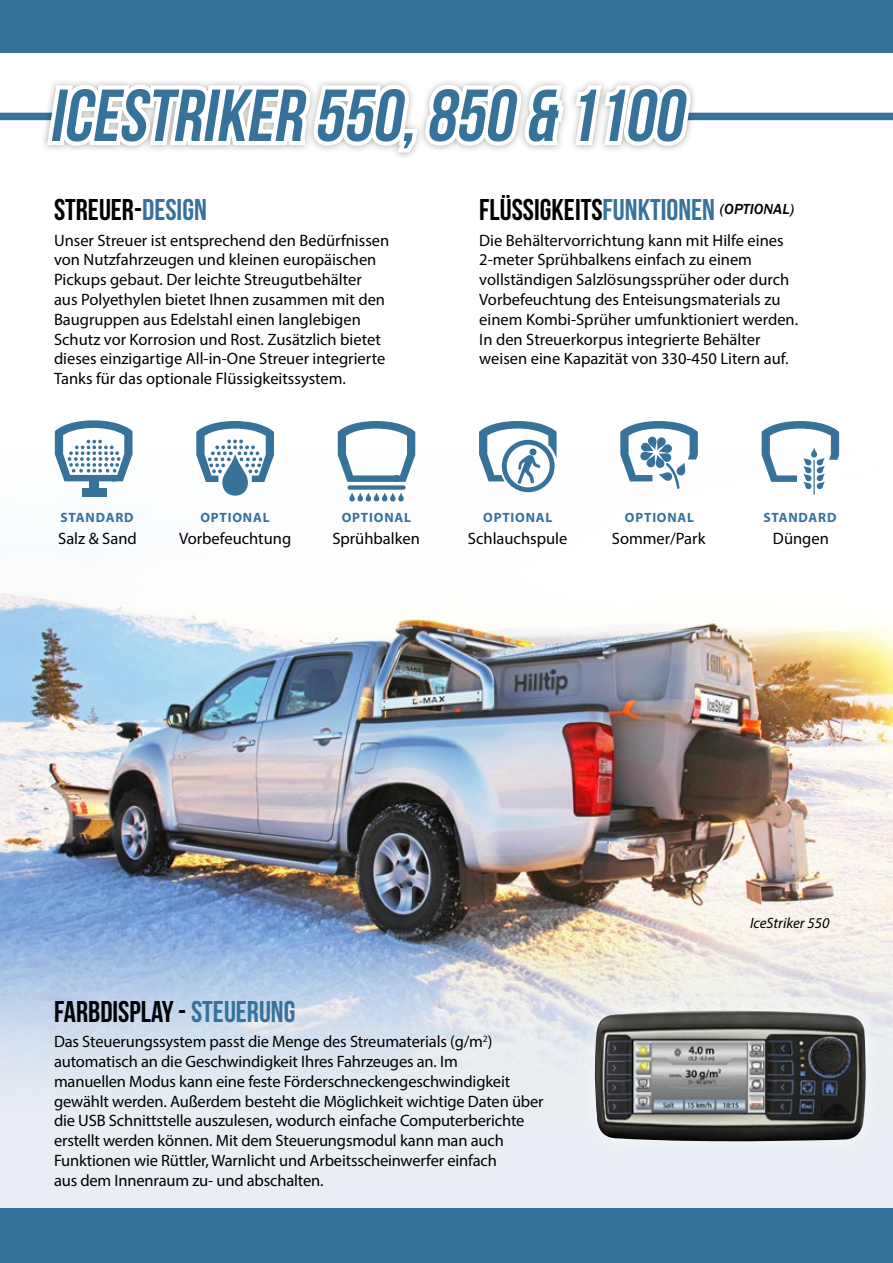
<style>
.page{position:relative;width:893px;height:1263px;background:#fff}
.page>*{position:absolute;margin:0;border:0;box-sizing:border-box;transform-origin:0 0}
.t1{font:italic 73.35px "Bebas Neue";color:#37729b}
.t2{font:30px "Bebas Neue";color:#000}
.t3{font:16.5px/19.8px "Myriad Pro";color:#000}
.t4{font:italic 15px "Myriad Pro";color:#000}
.t5{font:italic 500 15px "Franklin Gothic";color:#000}
.t6{font:700 13.5px "Myriad Pro";letter-spacing:.06em;color:#37729b}
.s1{color:#37729b}
</style>
<div class="page">
<div style="left:0;top:870px;width:893px;height:347px;background:#e8eef3"></div>
<img style="left:0;top:438px;width:892px;height:633px">
<hr style="left:892px;top:0;width:1px;height:1263px;background:#adafb2">
<div style="left:579px;top:995px;width:302px;height:162px;background:#fff;opacity:.75"></div>
<img style="left:594px;top:1010px;width:272px;height:133px">
<div style="left:0;top:0;width:893px;height:52px;background:#37729b"></div>
<div style="left:0;top:1209px;width:893px;height:54px;background:#37729b"></div>
<div style="left:677px;top:113px;width:216px;height:7px;background:#37729b"></div>
<div style="left:0;top:113px;width:65px;height:7px;background:#37729b"></div>
<div style="left:40px;top:78px;width:658px;height:82px;background:#fff"></div>
<svg style="left:42px;top:81px;width:655px;height:76px"></svg>
<svg style="left:338px;top:421px;width:77px;height:61px"></svg>
<div style="left:347px;top:485px;width:59px;height:5px;background:#37729b;border-radius:2px"></div>
<svg style="left:349px;top:493px;width:55px;height:8px"></svg>
<svg style="left:479px;top:421px;width:78px;height:71px"></svg>
<svg style="left:620px;top:421px;width:78px;height:68px"></svg>
<hr style="left:813px;top:460px;width:2px;height:35px;background:#37729b">
<svg style="left:762px;top:421px;width:77px;height:69px"></svg>
<svg style="left:55px;top:420px;width:78px;height:61px"></svg>
<div style="left:90px;top:480px;width:9px;height:12px;background:#37729b"></div>
<div style="left:82px;top:488px;width:25px;height:8px;background:#37729b"></div>
<svg style="left:196px;top:421px;width:78px;height:75px"></svg>
<h1 class="t1" style="left:49px;top:75px;width:647px">ICESTRIKER 550,850 &amp; 1100</h1>
<h2 class="t2" style="left:54px;top:193px;width:123px">STREUER-<span class="s1">DESIGN</span></h2>
<p class="t3" style="left:54px;top:230px;width:337px">Unser Streuer ist entsprechend den Bedürfnissen von Nutzfahrzeugen und kleinen europäischen Pickups gebaut. Der leichte Streugutbehälter aus Polyethylen bietet Ihnen zusammen mit den Baugruppen aus Edelstahl einen langlebigen Schutz vor Korrosion und Rost. Zusätzlich bietet dieses einzigartige All-in-One Streuer integrierte Tanks für das optionale Flüssigkeitssystem.</p>
<h2 class="t2" style="left:479px;top:193px;width:235px">FLÜSSIGKEITS<span class="s1">FUNKTIONEN</span></h2>
<p class="t3" style="left:479px;top:230px;width:320px">Die Behältervorrichtung kann mit Hilfe eines 2-meter Sprühbalkens einfach zu einem vollständigen Salzlösungssprüher oder durch Vorbefeuchtung des Enteisungsmaterials zu einem Kombi-Sprüher umfunktioniert werden.<br>In den Streuerkorpus integrierte Behälter weisen eine Kapazität von 330-450 Litern auf.</p>
<p class="t5" style="left:720px;top:200px;width:76px">(OPTIONAL)</p>
<p class="t6" style="left:61px;top:508px;width:74px">STANDARD</p>
<p class="t6" style="left:200px;top:508px;width:71px">OPTIONAL</p>
<p class="t6" style="left:342px;top:508px;width:71px">OPTIONAL</p>
<p class="t6" style="left:483px;top:508px;width:71px">OPTIONAL</p>
<p class="t6" style="left:625px;top:508px;width:71px">OPTIONAL</p>
<p class="t6" style="left:763px;top:508px;width:74px">STANDARD</p>
<p class="t3" style="left:58px;top:528px;width:80px">Salz &amp; Sand</p>
<p class="t3" style="left:179px;top:528px;width:114px">Vorbefeuchtung</p>
<p class="t3" style="left:332px;top:528px;width:89px">Sprühbalken</p>
<p class="t3" style="left:468px;top:528px;width:101px">Schlauchspule</p>
<p class="t3" style="left:612px;top:528px;width:95px">Sommer/Park</p>
<p class="t3" style="left:773px;top:528px;width:57px">Düngen</p>
<h2 class="t2" style="left:54px;top:995px;width:218px">FARBDISPLAY - <span class="s1">STEUERUNG</span></h2>
<p class="t3" style="left:54px;top:1031px;width:491px">Das Steuerungssystem passt die Menge des Streumaterials (g/m<sup>2</sup>) automatisch an die Geschwindigkeit Ihres Fahrzeuges an. Im<br>manuellen Modus kann eine feste Förderschneckengeschwindigkeit gewählt werden. Außerdem besteht die Möglichkeit wichtige Daten über die USB Schnittstelle auszulesen, wodurch einfache Computerberichte erstellt werden können. Mit dem Steuerungsmodul kann man auch Funktionen wie Rüttler, Warnlicht und Arbeitsscheinwerfer einfach<br>aus dem Innenraum zu- und abschalten.</p>
<p class="t4" style="left:750px;top:914px;width:81px">IceStriker 550</p>
</div>
